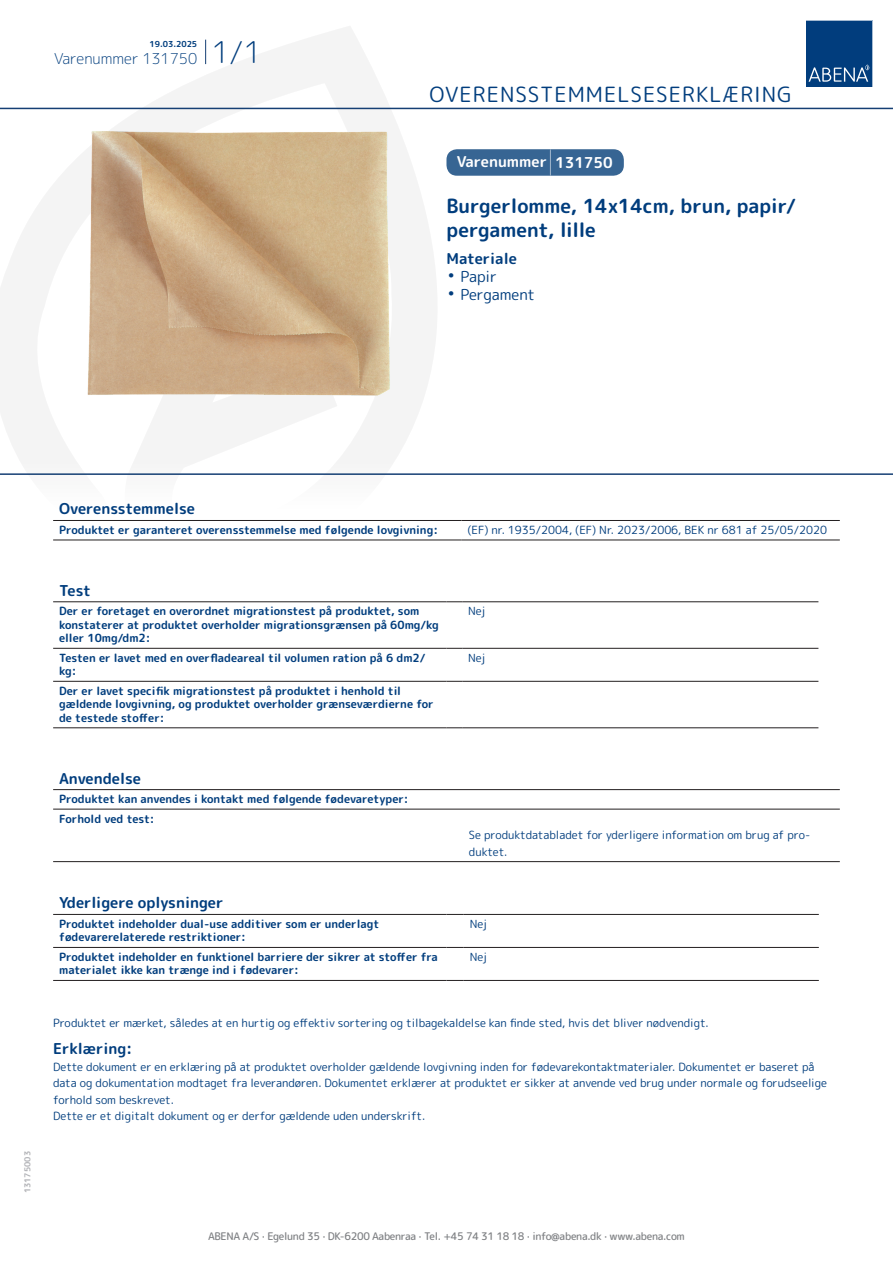
<style>
.page{position:relative;width:893px;height:1263px;background:#fff}
.page>*{position:absolute;margin:0;border:0;box-sizing:border-box;transform-origin:0 0}
.t1{font:300 30px "Rounded Mplus 1 c";color:#013d7d}
.t2{font:21px "Rounded Mplus 1 c";letter-spacing:.05em;color:#013d7d}
.t3{font:700 19.5px/24px "Rounded Mplus 1 c";color:#013d7d}
.t4{font:700 15px "Rounded Mplus 1 c";color:#013d7d}
.t5{font:700 15px "Rounded Mplus 1 c";color:#fff}
.t6{font:300 15px "Rounded Mplus 1 c";color:#013d7d}
.t7{font:15px "Rounded Mplus 1 c";color:#013d7d}
.t8{font:700 11.25px/13.5px "Rounded Mplus 1 c";color:#013d7d}
.t9{font:11.25px/16.5px "Rounded Mplus 1 c";color:#013d7d}
.t10{font:500 10.5px "Rounded Mplus 1 c";letter-spacing:-.03em;color:#808285}
.t11{font:700 8.25px "Rounded Mplus 1 c";color:#013d7d}
.t12{font:700 8.25px "Rounded Mplus 1 c";color:#b2b3b7}
.s1{font-size:25.5px}
.s2{font-size:21px}
</style>
<div class="page">
<svg style="left:0;top:26px;width:439px;height:577px"></svg>
<svg style="left:205px;top:40px;width:1px;height:24px"></svg>
<svg style="left:806px;top:20px;width:67px;height:67px;background:#144b86"></svg>
<hr style="left:0;top:473px;width:893px;height:2px;background:#153f74">
<hr style="left:0;top:108px;width:893px;height:1px;background:#153f74">
<img style="left:84px;top:127px;width:310px;height:275px">
<hr style="left:53px;top:520px;width:408px;height:1px;background:#231f20">
<hr style="left:461px;top:520px;width:379px;height:1px;background:#231f20">
<hr style="left:53px;top:540px;width:408px;height:1px;background:#231f20">
<hr style="left:461px;top:540px;width:379px;height:1px;background:#231f20">
<hr style="left:53px;top:601px;width:393px;height:1px;background:#231f20">
<svg style="left:446px;top:601px;width:16px;height:1px"></svg>
<hr style="left:462px;top:601px;width:356px;height:1px;background:#231f20">
<hr style="left:53px;top:648px;width:393px;height:1px;background:#231f20">
<svg style="left:446px;top:648px;width:16px;height:1px"></svg>
<hr style="left:462px;top:648px;width:356px;height:1px;background:#231f20">
<hr style="left:53px;top:681px;width:393px;height:1px;background:#231f20">
<svg style="left:446px;top:681px;width:16px;height:1px"></svg>
<hr style="left:462px;top:681px;width:356px;height:1px;background:#231f20">
<hr style="left:53px;top:727px;width:393px;height:1px;background:#231f20">
<svg style="left:446px;top:727px;width:16px;height:1px"></svg>
<hr style="left:462px;top:727px;width:356px;height:1px;background:#231f20">
<hr style="left:53px;top:789px;width:410px;height:1px;background:#231f20">
<hr style="left:463px;top:789px;width:377px;height:1px;background:#231f20">
<hr style="left:53px;top:809px;width:410px;height:1px;background:#231f20">
<hr style="left:463px;top:809px;width:377px;height:1px;background:#231f20">
<hr style="left:53px;top:861px;width:410px;height:1px;background:#231f20">
<hr style="left:463px;top:861px;width:377px;height:1px;background:#231f20">
<hr style="left:53px;top:914px;width:393px;height:1px;background:#231f20">
<svg style="left:446px;top:914px;width:18px;height:1px"></svg>
<hr style="left:464px;top:914px;width:355px;height:1px;background:#231f20">
<hr style="left:53px;top:947px;width:393px;height:1px;background:#231f20">
<svg style="left:446px;top:947px;width:18px;height:1px"></svg>
<hr style="left:464px;top:947px;width:355px;height:1px;background:#231f20">
<hr style="left:53px;top:980px;width:393px;height:1px;background:#231f20">
<svg style="left:446px;top:980px;width:18px;height:1px"></svg>
<hr style="left:464px;top:980px;width:355px;height:1px;background:#231f20">
<div style="left:446px;top:149px;width:178px;height:27px;background:#376593;border-radius:10px"></div>
<p class="t11" style="left:149px;top:38px;width:49px">19.03.2025</p>
<h3 class="t6" style="left:54px;top:48px;width:145px">Varenummer 131750</h3>
<h1 class="t1" style="left:211px;top:31px;width:52px">1/1</h1>
<h2 class="t2" style="left:430px;top:80px;width:364px">OVERENSSTEMMELSESERKLÆRING</h2>
<h3 class="t5" style="left:457px;top:151px;width:157px">Varenummer <span class="s1">|</span> 131750</h3>
<h3 class="t3" style="left:446px;top:194px;width:351px">Burgerlomme, 14x14cm, brun, papir/ pergament, lille</h3>
<h3 class="t4" style="left:446px;top:248px;width:72px">Materiale</h3>
<h3 class="t7" style="left:446px;top:266px;width:52px"><span class="s2">•</span> Papir</h3>
<h3 class="t7" style="left:446px;top:284px;width:90px"><span class="s2">•</span> Pergament</h3>
<p class="t12" style="left:22px;top:1193px;width:44px;rotate:-90deg">13175003</p>
<h3 class="t4" style="left:59px;top:498px;width:137px">Overensstemmelse</h3>
<p class="t8" style="left:59px;top:523px;width:380px">Produktet er garanteret overensstemmelse med følgende lovgivning:</p>
<p class="t9" style="left:467px;top:522px;width:361px">(EF) nr. 1935/2004, (EF) Nr. 2023/2006, BEK nr 681 af 25/05/2020</p>
<h3 class="t4" style="left:59px;top:580px;width:33px">Test</h3>
<p class="t8" style="left:59px;top:604px;width:381px">Der er foretaget en overordnet migrationstest på produktet, som konstaterer at produktet overholder migrationsgrænsen på 60mg/kg eller 10mg/dm2:</p>
<p class="t9" style="left:468px;top:603px;width:19px">Nej</p>
<p class="t8" style="left:59px;top:651px;width:368px">Testen er lavet med en overfladeareal til volumen ration på 6 dm2/ kg:</p>
<p class="t9" style="left:468px;top:649px;width:19px">Nej</p>
<p class="t8" style="left:59px;top:684px;width:376px">Der er lavet specifik migrationstest på produktet i henhold til gældende lovgivning, og produktet overholder grænseværdierne for de testede stoffer:</p>
<h3 class="t4" style="left:59px;top:767px;width:83px">Anvendelse</h3>
<p class="t8" style="left:59px;top:789px;width:351px;line-height:19.5px">Produktet kan anvendes i kontakt med følgende fødevaretyper:<br>Forhold ved test:</p>
<p class="t9" style="left:469px;top:827px;width:343px">Se produktdatabladet for yderligere information om brug af pro&shy;duktet.</p>
<h3 class="t4" style="left:59px;top:892px;width:166px">Yderligere oplysninger</h3>
<p class="t8" style="left:59px;top:917px;width:322px">Produktet indeholder dual-use additiver som er underlagt fødevarerelaterede restriktioner:</p>
<p class="t9" style="left:470px;top:915px;width:19px">Nej</p>
<p class="t8" style="left:59px;top:950px;width:380px">Produktet indeholder en funktionel barriere der sikrer at stoffer fra materialet ikke kan trænge ind i fødevarer:</p>
<p class="t9" style="left:470px;top:948px;width:19px">Nej</p>
<p class="t9" style="left:53px;top:1015px;width:657px">Produktet er mærket, således at en hurtig og effektiv sortering og tilbagekaldelse kan finde sted, hvis det bliver nødvendigt.</p>
<h3 class="t4" style="left:53px;top:1038px;width:81px">Erklæring:</h3>
<p class="t9" style="left:53px;top:1058px;width:775px">Dette dokument er en erklæring på at produktet overholder gældende lovgivning inden for fødevarekontaktmaterialer. Dokumentet er baseret på data og dokumentation modtaget fra leverandøren. Dokumentet erklærer at produktet er sikker at anvende ved brug under normale og forudseelige forhold som beskrevet.<br>Dette er et digitalt dokument og er derfor gældende uden underskrift.</p>
<p class="t10" style="left:208px;top:1229px;width:478px">ABENA A/S · Egelund 35 · DK-6200 Aabenraa · Tel. +45 74 31 18 18 · info@abena.dk · www.abena.com</p>
</div>
